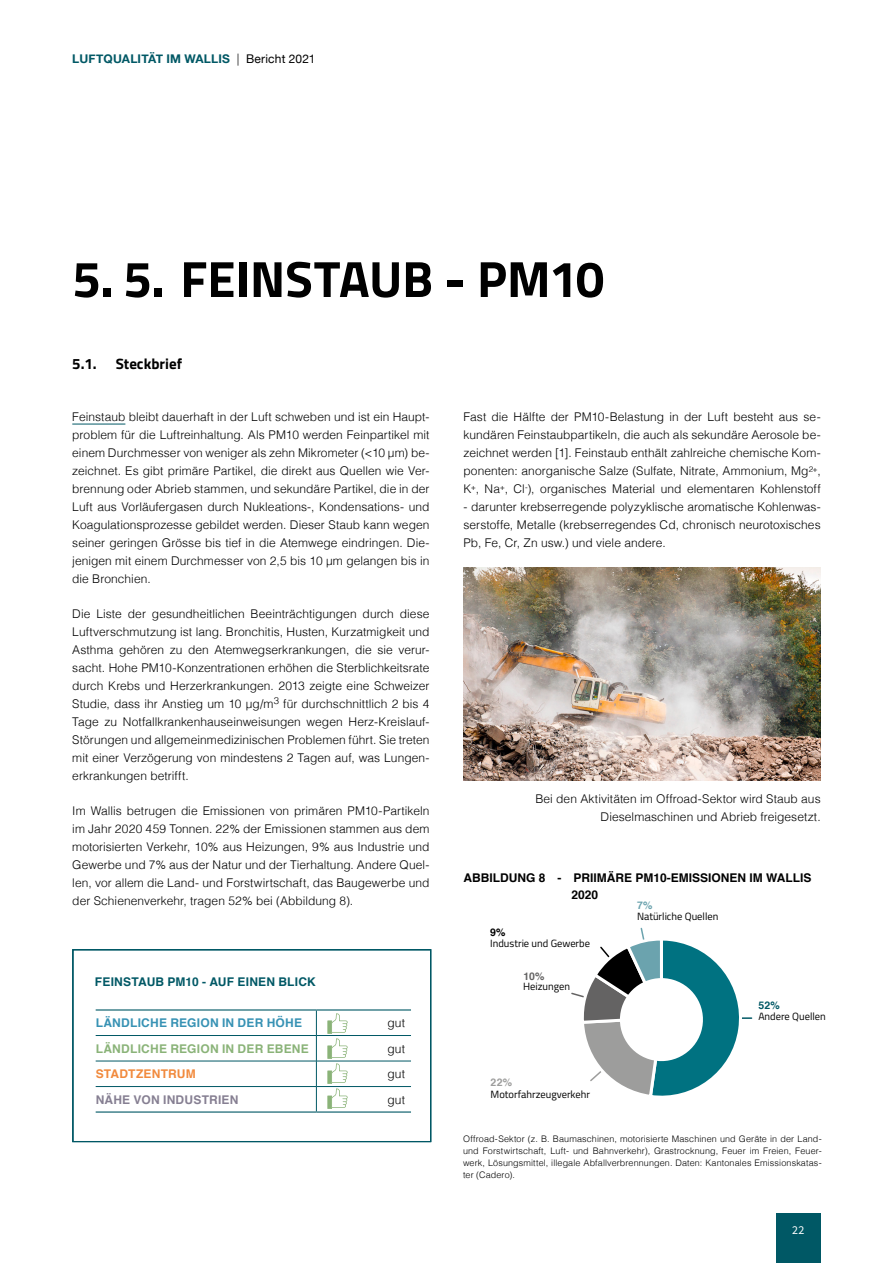
<style>
.page{position:relative;width:893px;height:1263px;background:#fff}
.page>*{position:absolute;margin:0;border:0;box-sizing:border-box;transform-origin:0 0}
.t1{font:700 51px "Titillium Web";letter-spacing:-.005em;color:#000}
.t2{font:700 15px "Titillium Web";color:#000}
.t3{font:300 12px/18px "Helvetica";letter-spacing:.005em;color:#000;text-align:justify}
.t4{font:700 12px/16.5px "Helvetica";color:#000}
.t5{font:700 12px "Helvetica Neue";letter-spacing:.01em;color:#005865}
.t6{font:700 12px "Helvetica";letter-spacing:.015em;color:#005865}
.t7{font:700 12px "Helvetica";letter-spacing:.02em;color:#8ab378}
.t8{font:700 12px "Helvetica";letter-spacing:.02em;color:#3792b4}
.t9{font:700 12px "Helvetica";letter-spacing:.02em;color:#867f92}
.t10{font:700 12px "Helvetica";letter-spacing:.015em;color:#f18a3d}
.t11{font:12px "Source Sans Pro";color:#fff}
.t12{font:10.5px "Titillium Web";color:#000}
.t13{font:700 10.5px "Helvetica";color:#9d9d9c}
.t14{font:700 10.5px "Helvetica";color:#005865}
.t15{font:700 10.5px "Helvetica";color:#646363}
.t16{font:700 10.5px "Helvetica";color:#000}
.t17{font:700 10.5px "Helvetica";color:#6ba3ae}
.t18{font:300 9px/12px "Helvetica";letter-spacing:.015em;color:#000;text-align:justify}
.s1{font-weight:300;color:#000}
.s2{font-weight:400;color:#000}
</style>
<div class="page">
<div style="left:776px;top:1213px;width:45px;height:50px;background:#005865"></div>
<div style="left:72px;top:949px;width:359px;height:193px;border:1px solid #005865"></div>
<hr style="left:96px;top:1035px;width:220px;height:1px;background:#005865">
<hr style="left:316px;top:1035px;width:95px;height:1px;background:#005865">
<hr style="left:96px;top:1061px;width:220px;height:1px;background:#005865">
<hr style="left:316px;top:1061px;width:95px;height:1px;background:#005865">
<hr style="left:96px;top:1086px;width:220px;height:1px;background:#005865">
<hr style="left:316px;top:1086px;width:95px;height:1px;background:#005865">
<svg style="left:316px;top:1010px;width:1px;height:101px"></svg>
<hr style="left:96px;top:1111px;width:220px;height:1px;background:#005865">
<hr style="left:316px;top:1111px;width:95px;height:1px;background:#005865">
<hr style="left:96px;top:1009px;width:220px;height:1px;background:#005865">
<hr style="left:316px;top:1009px;width:95px;height:1px;background:#005865">
<hr style="left:660px;top:1017px;width:92px;height:2px;background:#005865">
<hr style="left:72px;top:424px;width:53px;height:1px;background:#005865">
<svg style="left:327px;top:1013px;width:21px;height:96px"></svg>
<img style="left:463px;top:568px;width:358px;height:212px">
<svg style="left:571px;top:927px;width:178px;height:169px"></svg>
<p class="t5" style="left:72px;top:49px;width:245px">LUFTQUALITÄT IM WALLIS <span class="s1">|</span> <span class="s2">Bericht 2021</span></p>
<h1 class="t1" style="left:72px;top:240px;width:533px">5. 5. FEINSTAUB - PM10</h1>
<p class="t2" style="left:72px;top:352px;width:26px">5.1.</p>
<p class="t2" style="left:116px;top:352px;width:68px">Steckbrief</p>
<p class="t3" style="left:72px;top:407px;width:359px">Feinstaub bleibt dauerhaft in der Luft schweben und ist ein Haupt&shy;problem für die Luftreinhaltung. Als PM10 werden Feinpartikel mit einem Durchmesser von weniger als zehn Mikrometer (&lt;10 µm) be&shy;zeichnet. Es gibt primäre Partikel, die direkt aus Quellen wie Ver&shy;brennung oder Abrieb stammen, und sekundäre Partikel, die in der Luft aus Vorläufergasen durch Nukleations-, Kondensations- und Koagulationsprozesse gebildet werden. Dieser Staub kann wegen seiner geringen Grösse bis tief in die Atemwege eindringen. Die&shy;jenigen mit einem Durchmesser von 2,5 bis 10 μm gelangen bis in die Bronchien.</p>
<p class="t3" style="left:72px;top:604px;width:359px">Die Liste der gesundheitlichen Beeinträchtigungen durch diese Luftverschmutzung ist lang. Bronchitis, Husten, Kurzatmigkeit und Asthma gehören zu den Atemwegserkrankungen, die sie verur&shy;sacht. Hohe PM10-Konzentrationen erhöhen die Sterblichkeitsrate durch Krebs und Herzerkrankungen. 2013 zeigte eine Schweizer Studie, dass ihr Anstieg um 10 μg/m<sup>3</sup> für durchschnittlich 2 bis 4<br>Tage zu Notfallkrankenhauseinweisungen wegen Herz-Kreislauf-Störungen und allgemeinmedizinischen Problemen führt. Sie treten mit einer Verzögerung von mindestens 2 Tagen auf, was Lungen&shy;erkrankungen betrifft.</p>
<p class="t3" style="left:72px;top:801px;width:359px">Im Wallis betrugen die Emissionen von primären PM10-Partikeln im Jahr 2020 459 Tonnen. 22% der Emissionen stammen aus dem motorisierten Verkehr, 10% aus Heizungen, 9% aus Industrie und Gewerbe und 7% aus der Natur und der Tierhaltung. Andere Quel&shy;len, vor allem die Land- und Forstwirtschaft, das Baugewerbe und der Schienenverkehr, tragen 52% bei (Abbildung 8).</p>
<p class="t3" style="left:463px;top:407px;width:359px">Fast die Hälfte der PM10-Belastung in der Luft besteht aus se&shy;kundären Feinstaubpartikeln, die auch als sekundäre Aerosole be&shy;zeichnet werden [1]. Feinstaub enthält zahlreiche chemische Kom&shy;ponenten: anorganische Salze (Sulfate, Nitrate, Ammonium, Mg<sup>2+</sup>, K<sup>+</sup>, Na<sup>+</sup>, Cl<sup>-</sup>), organisches Material und elementaren Kohlenstoff</p>
<p class="t3" style="left:463px;top:497px;width:359px">- darunter krebserregende polyzyklische aromatische Kohlenwas&shy;serstoffe, Metalle (krebserregendes Cd, chronisch neurotoxisches Pb, Fe, Cr, Zn usw.) und viele andere.</p>
<p class="t3" style="left:535px;top:789px;width:287px;text-align:right">Bei den Aktivitäten im Offroad-Sektor wird Staub aus<br>Dieselmaschinen und Abrieb freigesetzt.</p>
<p class="t4" style="left:571px;top:870px;width:242px;text-indent:-108px">ABBILDUNG 8 - PRIIMÄRE PM10-EMISSIONEN IM WALLIS<br>2020</p>
<p class="t12" style="left:637px;top:908px;width:83px">Natürliche Quellen</p>
<p class="t17" style="left:637px;top:897px;width:17px">7%</p>
<p class="t16" style="left:490px;top:924px;width:17px">9%</p>
<p class="t12" style="left:490px;top:936px;width:101px">Industrie und Gewerbe</p>
<p class="t15" style="left:523px;top:967px;width:23px">10%</p>
<p class="t6" style="left:95px;top:972px;width:222px">FEINSTAUB PM10 - AUF EINEN BLICK</p>
<p class="t8" style="left:96px;top:1013px;width:208px">LÄNDLICHE REGION IN DER HÖHE</p>
<p class="t3" style="left:388px;top:1013px;width:19px">gut</p>
<p class="t7" style="left:96px;top:1039px;width:215px">LÄNDLICHE REGION IN DER EBENE</p>
<p class="t3" style="left:388px;top:1038px;width:19px">gut</p>
<p class="t10" style="left:96px;top:1064px;width:102px">STADTZENTRUM</p>
<p class="t3" style="left:388px;top:1064px;width:19px">gut</p>
<p class="t9" style="left:96px;top:1090px;width:144px">NÄHE VON INDUSTRIEN</p>
<p class="t3" style="left:388px;top:1089px;width:19px">gut</p>
<p class="t12" style="left:491px;top:1087px;width:101px">Motorfahrzeugverkehr</p>
<p class="t12" style="left:523px;top:979px;width:48px">Heizungen</p>
<p class="t13" style="left:491px;top:1074px;width:23px">22%</p>
<p class="t14" style="left:758px;top:997px;width:23px">52%</p>
<p class="t12" style="left:758px;top:1009px;width:69px">Andere Quellen</p>
<p class="t18" style="left:463px;top:1132px;width:360px">Offroad-Sektor (z. B. Baumaschinen, motorisierte Maschinen und Geräte in der Land&shy;und Forstwirtschaft, Luft- und Bahnverkehr), Grastrocknung, Feuer im Freien, Feuer&shy;werk, Lösungsmittel, illegale Abfallverbrennungen. Daten: Kantonales Emissionskatas&shy;ter (Cadero).</p>
<p class="t11" style="left:792px;top:1222px;width:14px">22</p>
</div>
